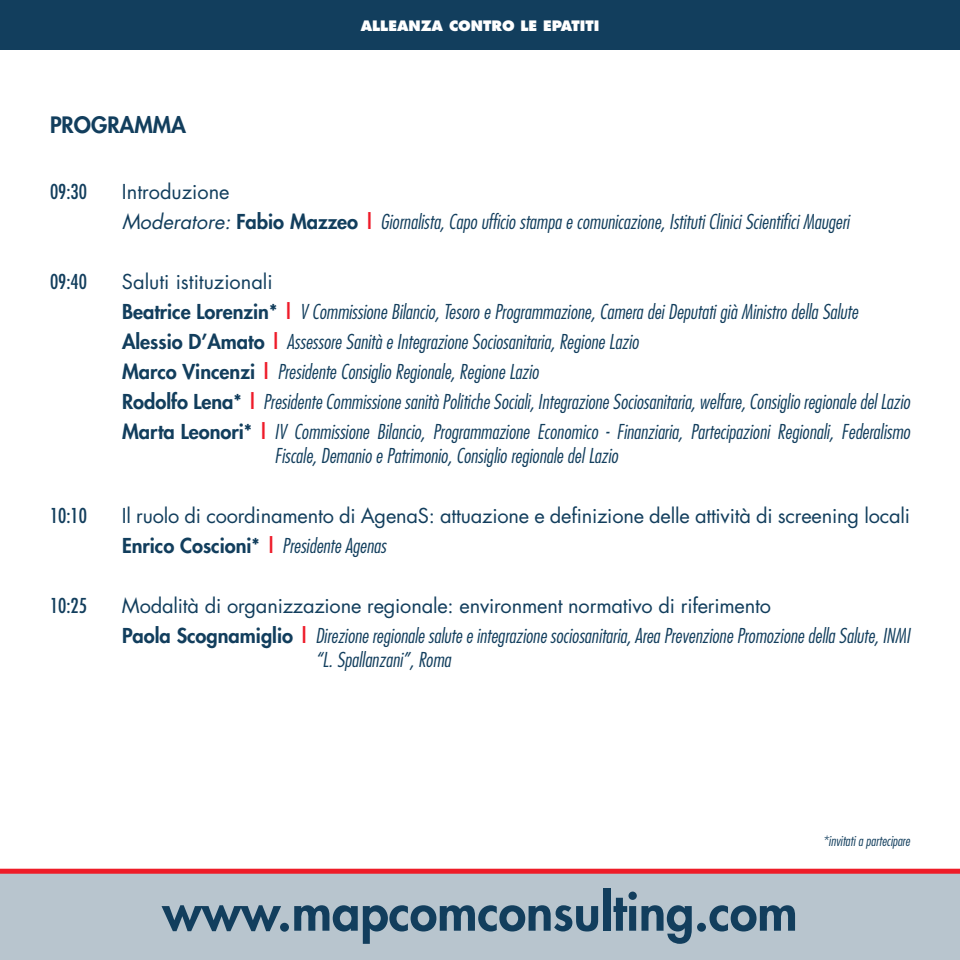
<style>
.page{position:relative;width:960px;height:960px;background:#fff}
.page>*{position:absolute;margin:0;border:0;box-sizing:border-box;transform-origin:0 0}
.t1{font:800 50.2px "Futura LT";color:#123e5d}
.t2{font:800 22px "Futura LT";color:#123e5d}
.t3{font:italic 300 condensed 20px/24px "Futura LT";color:#123e5d}
.t4{font:20px/30px "Futura LT";letter-spacing:-.01em;color:#123e5d}
.t5{font:condensed 20px "Futura LT";color:#123e5d}
.t6{font:800 14px "Futura LT";color:#fff}
.t7{font:italic 300 condensed 14px "Futura LT";color:#123e5d}
.s1{font-weight:400;font-stretch:normal}
.s2{font-weight:800;font-style:normal;font-stretch:normal}
.s3{font-weight:800;font-style:normal;font-stretch:normal;color:#ee1b29}
.s4{font-weight:800}
.s5{font-weight:800;color:#ee1b29}
.s6{font-weight:300;font-style:italic;font-stretch:condensed}
</style>
<div class="page">
<div style="left:0;top:870px;width:960px;height:90px;background:#b8c5ce"></div>
<div style="left:0;top:0;width:960px;height:50px;background:#123e5d"></div>
<div style="left:0;top:869px;width:960px;height:5px;background:#ee1c28"></div>
<p class="t2" style="left:50px;top:111px;width:138px">PROGRAMMA</p>
<p class="t6" style="left:361px;top:17px;width:240px">ALLEANZA CONTRO LE EPATITI</p>
<p class="t5" style="left:50px;top:180px;width:38px">09:30</p>
<p class="t4" style="left:122px;top:177px;width:109px">Introduzione</p>
<p class="t3" style="left:122px;top:210px;width:729px"><span class="s1">Moderatore:</span> <span class="s2">Fabio Mazzeo</span> <span class="s3">|</span> Giornalista, Capo ufficio stampa e comunicazione, Istituti Clinici Scientifici Maugeri</p>
<p class="t5" style="left:50px;top:270px;width:38px">09:40</p>
<p class="t4" style="left:122px;top:267px;width:152px">Saluti istituzionali</p>
<p class="t3" style="left:122px;top:300px;width:737px"><span class="s2">Beatrice Lorenzin*</span> <span class="s3">|</span> V Commissione Bilancio, Tesoro e Programmazione, Camera dei Deputati già Ministro della Salute</p>
<p class="t3" style="left:122px;top:330px;width:518px"><span class="s2">Alessio D’Amato</span> <span class="s3">|</span> Assessore Sanità e Integrazione Sociosanitaria, Regione Lazio</p>
<p class="t3" style="left:122px;top:360px;width:418px"><span class="s2">Marco Vincenzi</span> <span class="s3">|</span> Presidente Consiglio Regionale, Regione Lazio</p>
<p class="t3" style="left:122px;top:390px;width:790px"><span class="s2">Rodolfo Lena*</span> <span class="s3">|</span> Presidente Commissione sanità Politiche Sociali, Integrazione Sociosanitaria, welfare, Consiglio regionale del Lazio</p>
<p class="t3" style="left:275px;top:420px;width:637px;text-indent:-153px"><span class="s2">Marta Leonori*</span> <span class="s3">|</span> IV Commissione Bilancio, Programmazione Economico - Finanziaria, Partecipazioni Regionali, Federalismo<br>Fiscale, Demanio e Patrimonio, Consiglio regionale del Lazio</p>
<p class="t5" style="left:50px;top:504px;width:38px">10:10</p>
<p class="t4" style="left:122px;top:501px;width:789px">Il ruolo di coordinamento di AgenaS: attuazione e definizione delle attività di screening locali<br><span class="s4">Enrico Coscioni*</span> <span class="s5">|</span> <span class="s6">Presidente Agenas</span></p>
<p class="t5" style="left:50px;top:594px;width:38px">10:25</p>
<p class="t4" style="left:122px;top:591px;width:650px">Modalità di organizzazione regionale: environment normativo di riferimento</p>
<p class="t3" style="left:315px;top:624px;width:596px;text-indent:-193px"><span class="s2">Paola Scognamiglio</span> <span class="s3">|</span> Direzione regionale salute e integrazione sociosanitaria, Area Prevenzione Promozione della Salute, INMI “L. Spallanzani”, Roma</p>
<p class="t1" style="left:162px;top:879px;width:637px">www.mapcomconsulting.com</p>
<p class="t7" style="left:823px;top:832px;width:89px">*invitati a partecipare</p>
</div>
